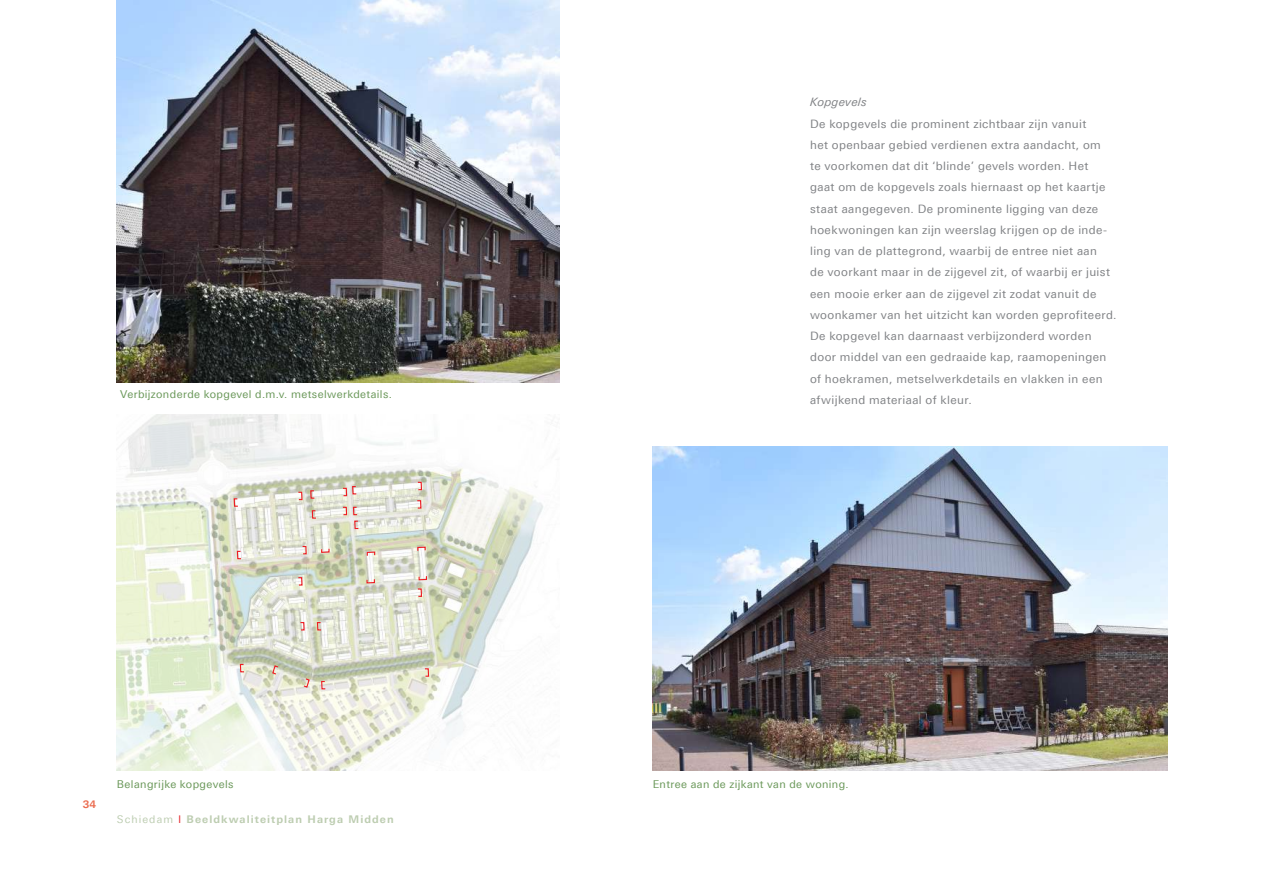
<style>
.page{position:relative;width:1263px;height:893px;background:#fff}
.page>*{position:absolute;margin:0;border:0;box-sizing:border-box;transform-origin:0 0}
.t1{font:11.7px/21.3px "LT Univers Basic";letter-spacing:.035em;color:#808285}
.t2{font:italic 11.7px "LT Univers Basic";letter-spacing:.03em;color:#808285}
.t3{font:10.8px "LT Univers Basic";letter-spacing:.035em;color:#699758}
.t4{font:700 10.65px "LT Univers Basic";letter-spacing:.1em;color:#bdcdb1}
.t5{font:700 10.5px "LT Univers Basic";color:#eb6d51}
.s1{font-weight:400}
.s2{font-family:"LT Univers";font-weight:400;font-stretch:condensed;color:#e31e24}
</style>
<div class="page">
<img style="left:117px;top:415px;width:426px;height:356px">
<img style="left:117px;top:0;width:442px;height:383px">
<img style="left:653px;top:447px;width:514px;height:324px">
<svg style="left:233px;top:498px;width:6px;height:9px"></svg>
<svg style="left:311px;top:510px;width:6px;height:9px"></svg>
<svg style="left:310px;top:490px;width:6px;height:9px"></svg>
<svg style="left:321px;top:548px;width:9px;height:5px"></svg>
<svg style="left:366px;top:578px;width:9px;height:6px"></svg>
<svg style="left:418px;top:575px;width:10px;height:6px"></svg>
<svg style="left:366px;top:551px;width:10px;height:6px"></svg>
<svg style="left:417px;top:546px;width:9px;height:6px"></svg>
<svg style="left:236px;top:550px;width:6px;height:10px"></svg>
<svg style="left:239px;top:663px;width:6px;height:10px"></svg>
<svg style="left:301px;top:545px;width:6px;height:10px"></svg>
<svg style="left:297px;top:577px;width:6px;height:9px"></svg>
<svg style="left:342px;top:506px;width:17px;height:24px"></svg>
<svg style="left:342px;top:485px;width:15px;height:12px"></svg>
<svg style="left:299px;top:621px;width:6px;height:10px"></svg>
<svg style="left:302px;top:677px;width:8px;height:11px"></svg>
<svg style="left:271px;top:664px;width:8px;height:11px"></svg>
<svg style="left:417px;top:588px;width:6px;height:9px"></svg>
<svg style="left:320px;top:680px;width:6px;height:10px"></svg>
<svg style="left:316px;top:621px;width:6px;height:10px"></svg>
<svg style="left:424px;top:668px;width:6px;height:9px"></svg>
<svg style="left:297px;top:491px;width:6px;height:10px"></svg>
<svg style="left:417px;top:481px;width:6px;height:10px"></svg>
<svg style="left:416px;top:500px;width:6px;height:9px"></svg>
<p class="t3" style="left:120px;top:388px;width:273px">Verbijzonderde kopgevel d.m.v. metselwerkdetails.</p>
<p class="t5" style="left:83px;top:798px;width:15px">34</p>
<p class="t3" style="left:117px;top:778px;width:118px">Belangrijke kopgevels</p>
<p class="t4" style="left:117px;top:813px;width:278px"><span class="s1">Schiedam</span> <span class="s2">I</span> Beeldkwaliteitplan Harga Midden</p>
<p class="t2" style="left:810px;top:95px;width:58px">Kopgevels</p>
<p class="t1" style="left:810px;top:113px;width:308px">De kopgevels die prominent zichtbaar zijn vanuit<br>het openbaar gebied verdienen extra aandacht, om<br>te voorkomen dat dit ‘blinde’ gevels worden. Het<br>gaat om de kopgevels zoals hiernaast op het kaartje staat aangegeven. De prominente ligging van deze hoekwoningen kan zijn weerslag krijgen op de inde&shy;ling van de plattegrond, waarbij de entree niet aan<br>de voorkant maar in de zijgevel zit, of waarbij er juist een mooie erker aan de zijgevel zit zodat vanuit de woonkamer van het uitzicht kan worden geprofiteerd.<br>De kopgevel kan daarnaast verbijzonderd worden door middel van een gedraaide kap, raamopeningen of hoekramen, metselwerkdetails en vlakken in een afwijkend materiaal of kleur.</p>
<p class="t3" style="left:653px;top:778px;width:197px">Entree aan de zijkant van de woning.</p>
</div>
